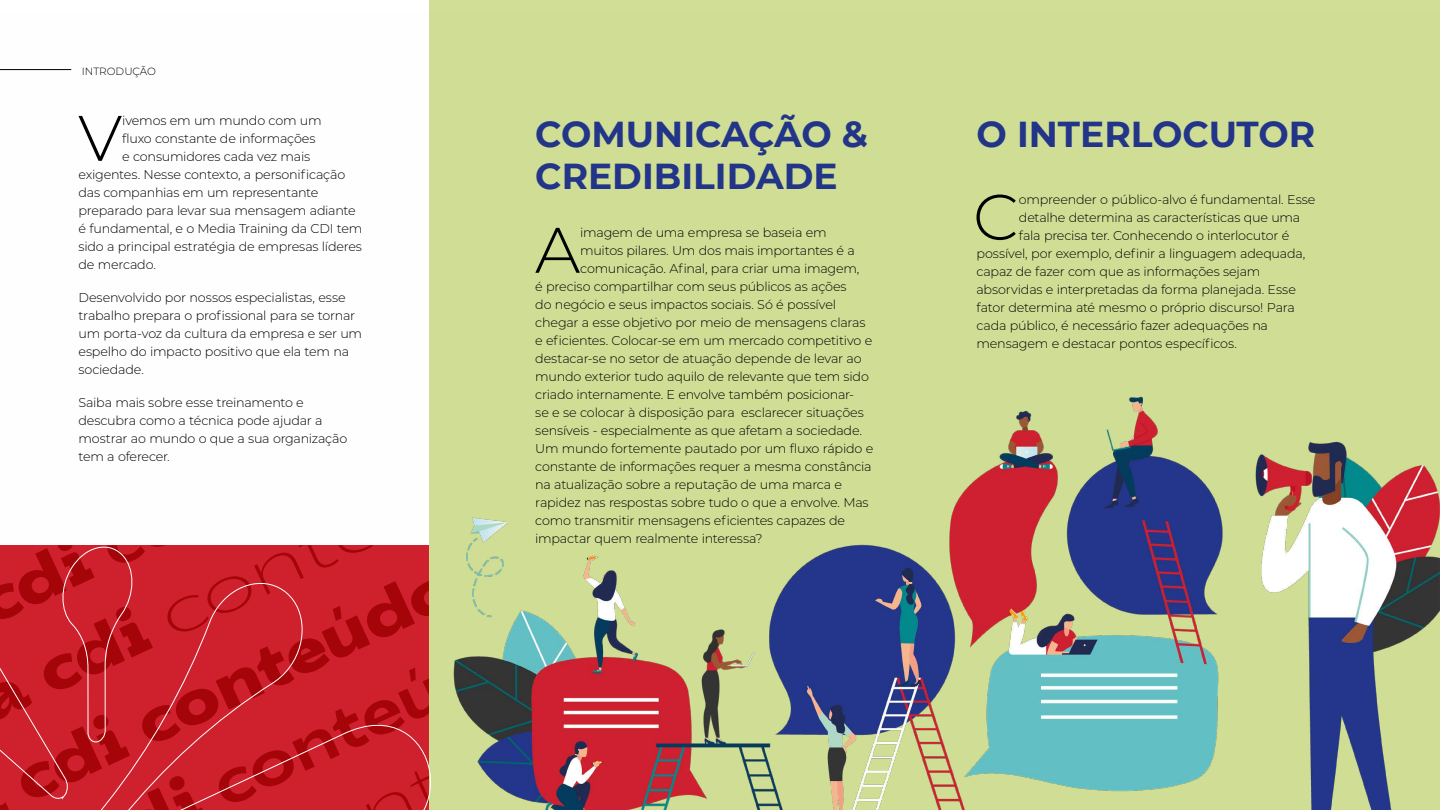
<style>
.page{position:relative;width:1440px;height:810px;background:#fff}
.page>*{position:absolute;margin:0;border:0;box-sizing:border-box;transform-origin:0 0}
.t1{font:300 64.2px "Montserrat";color:#000}
.t2{font:700 36px/41.2px "Montserrat";color:#233689}
.t3{font:300 12.75px/18px "Montserrat";letter-spacing:-.02em;color:#000}
.t4{font:300 10.5px "Montserrat";color:#000}
</style>
<div class="page">
<img style="left:471px;top:12px;width:969px;height:798px">
<svg style="left:0;top:0;width:471px;height:810px"></svg>
<p class="t4" style="left:82px;top:64px;width:76px">INTRODUÇÃO</p>
<h2 class="t2" style="left:535px;top:112px;width:334px">COMUNICAÇÃO &amp;<br>CREDIBILIDADE</h2>
<p class="t3" style="left:122px;top:111px;width:201px">ivemos em um mundo com um</p>
<p class="t3" style="left:122px;top:129px;width:195px">fluxo constante de informações</p>
<p class="t3" style="left:122px;top:147px;width:190px">e consumidores cada vez mais</p>
<p class="t3" style="left:78px;top:165px;width:268px">exigentes. Nesse contexto, a personificação</p>
<p class="t3" style="left:78px;top:183px;width:241px">das companhias em um representante</p>
<p class="t3" style="left:78px;top:201px;width:279px">preparado para levar sua mensagem adiante</p>
<p class="t3" style="left:78px;top:219px;width:285px">é fundamental, e o Media Training da CDI tem</p>
<p class="t3" style="left:78px;top:237px;width:285px">sido a principal estratégia de empresas líderes</p>
<p class="t3" style="left:78px;top:255px;width:79px">de mercado.</p>
<p class="t3" style="left:78px;top:288px;width:285px">Desenvolvido por nossos especialistas, esse trabalho prepara o profissional para se tornar um porta-voz da cultura da empresa e ser um espelho do impacto positivo que ela tem na sociedade.</p>
<p class="t3" style="left:78px;top:393px;width:270px">Saiba mais sobre esse treinamento e descubra como a técnica pode ajudar a mostrar ao mundo o que a sua organização tem a oferecer.</p>
<h1 class="t1" style="left:78px;top:94px;width:46px">V</h1>
<h2 class="t2" style="left:976px;top:112px;width:340px">O INTERLOCUTOR</h2>
<h1 class="t1" style="left:973px;top:173px;width:47px">C</h1>
<p class="t3" style="left:1019px;top:190px;width:298px">ompreender o público-alvo é fundamental. Esse</p>
<p class="t3" style="left:1019px;top:208px;width:283px">detalhe determina as características que uma</p>
<p class="t3" style="left:1019px;top:226px;width:272px">fala precisa ter. Conhecendo o interlocutor é</p>
<p class="t3" style="left:977px;top:244px;width:330px">possível, por exemplo, definir a linguagem adequada,</p>
<p class="t3" style="left:977px;top:262px;width:285px">capaz de fazer com que as informações sejam</p>
<p class="t3" style="left:977px;top:280px;width:321px">absorvidas e interpretadas da forma planejada. Esse</p>
<p class="t3" style="left:977px;top:298px;width:320px">fator determina até mesmo o próprio discurso! Para</p>
<p class="t3" style="left:977px;top:316px;width:293px">cada público, é necessário fazer adequações na</p>
<p class="t3" style="left:977px;top:334px;width:262px">mensagem e destacar pontos específicos.</p>
<h1 class="t1" style="left:535px;top:206px;width:47px">A</h1>
<p class="t3" style="left:580px;top:223px;width:248px">imagem de uma empresa se baseia em</p>
<p class="t3" style="left:580px;top:241px;width:276px">muitos pilares. Um dos mais importantes é a</p>
<p class="t3" style="left:580px;top:259px;width:281px">comunicação. Afinal, para criar uma imagem,</p>
<p class="t3" style="left:535px;top:277px;width:313px">é preciso compartilhar com seus públicos as ações</p>
<p class="t3" style="left:535px;top:295px;width:302px">do negócio e seus impactos sociais. Só é possível</p>
<p class="t3" style="left:535px;top:313px;width:332px">chegar a esse objetivo por meio de mensagens claras</p>
<p class="t3" style="left:535px;top:331px;width:338px">e eficientes. Colocar-se em um mercado competitivo e</p>
<p class="t3" style="left:535px;top:349px;width:328px">destacar-se no setor de atuação depende de levar ao</p>
<p class="t3" style="left:535px;top:367px;width:335px">mundo exterior tudo aquilo de relevante que tem sido</p>
<p class="t3" style="left:535px;top:385px;width:320px">criado internamente. E envolve também posicionar-</p>
<p class="t3" style="left:535px;top:403px;width:330px">se e se colocar à disposição para esclarecer situações</p>
<p class="t3" style="left:535px;top:421px;width:328px">sensíveis - especialmente as que afetam a sociedade.</p>
<p class="t3" style="left:535px;top:439px;width:340px">Um mundo fortemente pautado por um fluxo rápido e</p>
<p class="t3" style="left:535px;top:457px;width:338px">constante de informações requer a mesma constância</p>
<p class="t3" style="left:535px;top:475px;width:308px">na atualização sobre a reputação de uma marca e</p>
<p class="t3" style="left:535px;top:493px;width:335px">rapidez nas respostas sobre tudo o que a envolve. Mas</p>
<p class="t3" style="left:535px;top:511px;width:311px">como transmitir mensagens eficientes capazes de</p>
<p class="t3" style="left:535px;top:529px;width:229px">impactar quem realmente interessa?</p>
</div>
